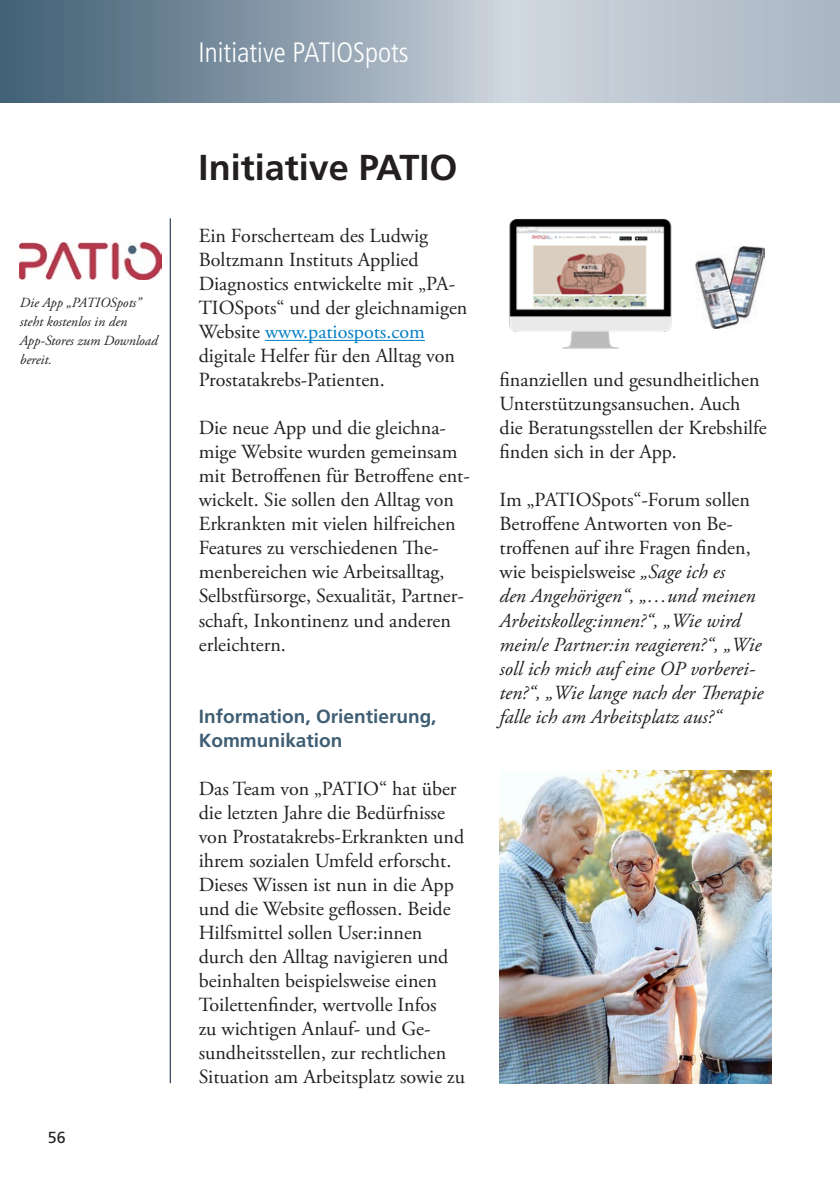
<style>
.page{position:relative;width:840px;height:1191px;background:#fff}
.page>*{position:absolute;margin:0;border:0;box-sizing:border-box;transform-origin:0 0}
.t1{font:700 36px "Frutiger LT Std";color:#231f20}
.t2{font:300 condensed 28px "Frutiger LT Std";color:#fff}
.t3{font:20px/24px "Adobe Garamond Pro";color:#231f20}
.t4{font:italic 20px/24px "Adobe Garamond Pro";color:#231f20}
.t5{font:700 19px/24px "Frutiger LT Std";color:#3f5e73}
.t6{font:16px "Frutiger LT Std";color:#231f20}
.t7{font:italic 14px/19px "Adobe Garamond Pro";color:#231f20}
.s1{color:#007ec5}
.s2{font-style:normal}
</style>
<div class="page">
<svg style="left:0;top:0;width:839px;height:102px;background:#99a9b6"></svg>
<hr style="left:170px;top:218px;width:1px;height:865px;background:#001c33">
<hr style="left:265px;top:340px;width:159px;height:1px;background:#007ec5">
<img style="left:695px;top:247px;width:69px;height:81px">
<img style="left:509px;top:218px;width:163px;height:130px">
<img style="left:499px;top:770px;width:272px;height:313px">
<img style="left:20px;top:242px;width:142px;height:38px">
<p class="t7" style="left:20px;top:293px;width:139px">Die App „PATIOSpots” steht kostenlos in den<br>App-Stores zum Download bereit.</p>
<p class="t6" style="left:48px;top:1128px;width:19px">56</p>
<h2 class="t2" style="left:198px;top:36px;width:211px">Initiative PATIOSpots</h2>
<h1 class="t1" style="left:198px;top:146px;width:260px">Initiative PATIO</h1>
<p class="t3" style="left:199px;top:225px;width:270px">Ein Forscherteam des Ludwig<br>Boltzmann Instituts Applied<br>Diagnostics entwickelte mit „PA-<br>TIOSpots“ und der gleichnamigen<br>Website <span class="s1">www.patiospots.com </span>digitale Helfer für den Alltag von<br>Prostatakrebs-Patienten.</p>
<p class="t3" style="left:199px;top:417px;width:272px">Die neue App und die gleichna&shy;mige Website wurden gemeinsam mit Betroffenen für Betroffene ent&shy;wickelt. Sie sollen den Alltag von<br>Erkrankten mit vielen hilfreichen<br>Features zu verschiedenen The&shy;menbereichen wie Arbeitsalltag,<br>Selbstfürsorge, Sexualität, Partner&shy;schaft, Inkontinenz und anderen erleichtern.</p>
<p class="t5" style="left:199px;top:704px;width:239px">Information, Orientierung,<br>Kommunikation</p>
<p class="t3" style="left:199px;top:777px;width:268px">Das Team von „PATIO“ hat über die letzten Jahre die Bedürfnisse von Prostatakrebs-Erkrankten und ihrem sozialen Umfeld erforscht.<br>Dieses Wissen ist nun in die App und die Website geflossen. Beide Hilfsmittel sollen User:innen durch den Alltag navigieren und beinhalten beispielsweise einen Toilettenfinder, wertvolle Infos<br>zu wichtigen Anlauf- und Ge&shy;sundheitsstellen, zur rechtlichen Situation am Arbeitsplatz sowie zu</p>
<p class="t3" style="left:499px;top:369px;width:269px">finanziellen und gesundheitlichen<br>Unterstützungsansuchen. Auch die Beratungsstellen der Krebshilfe finden sich in der App.</p>
<p class="t4" style="left:499px;top:488px;width:265px"><span class="s2">Im „PATIOSpots“-Forum sollen Betroffene Antworten von Be&shy;troffenen auf ihre Fragen finden, wie beispielsweise</span> „Sage ich es<br>den Angehörigen“, „…und meinen Arbeitskolleg:innen?“, „Wie wird mein/e Partner:in reagieren?“, „Wie soll ich mich auf eine OP vorberei&shy;ten?“, „Wie lange nach der Therapie falle ich am Arbeitsplatz aus?“</p>
</div>
